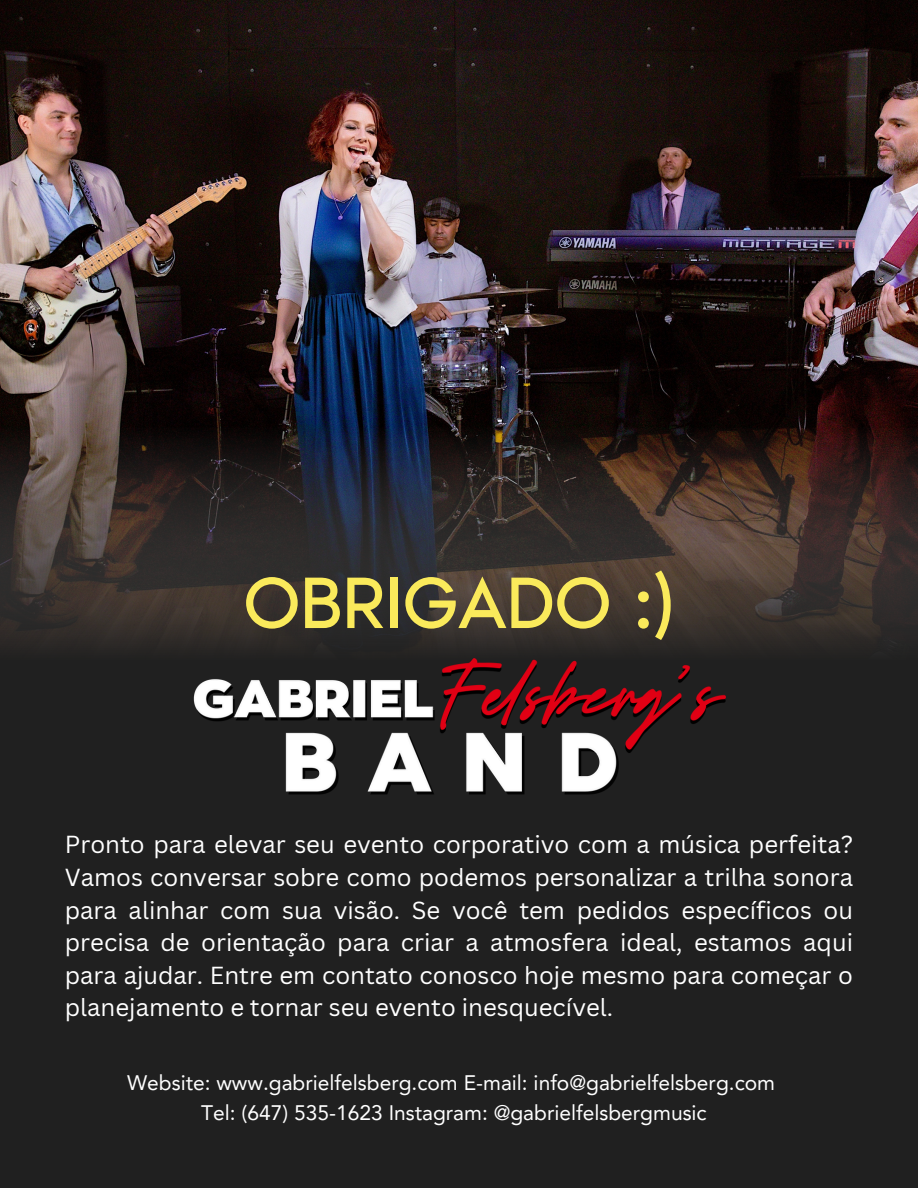
<style>
.page{position:relative;width:918px;height:1188px;background:#202020}
.page>*{position:absolute;margin:0;border:0;box-sizing:border-box;transform-origin:0 0}
.t1{font:75px "Noir Pro";letter-spacing:-.015em;color:#faea5b}
.t2{font:24px/32.7px "Canva Sans";color:#fff;text-align:justify}
.t3{font:21px "Avenir LT Pro";color:#fff}
</style>
<div class="page">
<img style="left:0;top:0;width:918px;height:424px">
<svg style="left:0;top:424px;width:918px;height:235px"></svg>
<img style="left:193px;top:659px;width:533px;height:136px">
<p class="t1" style="left:243px;top:557px;width:433px">OBRIGADO :)</p>
<p class="t2" style="left:65px;top:828px;width:790px">Pronto para elevar seu evento corporativo com a música perfeita?<br>Vamos conversar sobre como podemos personalizar a trilha sonora para alinhar com sua visão. Se você tem pedidos específicos ou precisa de orientação para criar a atmosfera ideal, estamos aqui para ajudar. Entre em contato conosco hoje mesmo para começar o planejamento e tornar seu evento inesquecível.</p>
<h2 class="t3" style="left:127px;top:1074px;width:650px">Website: www.gabrielfelsberg.com E-mail: info@gabrielfelsberg.com</h2>
<p class="t3" style="left:201px;top:1104px;width:507px">Tel: (647) 535-1623 Instagram: @gabrielfelsbergmusic</p>
</div>
